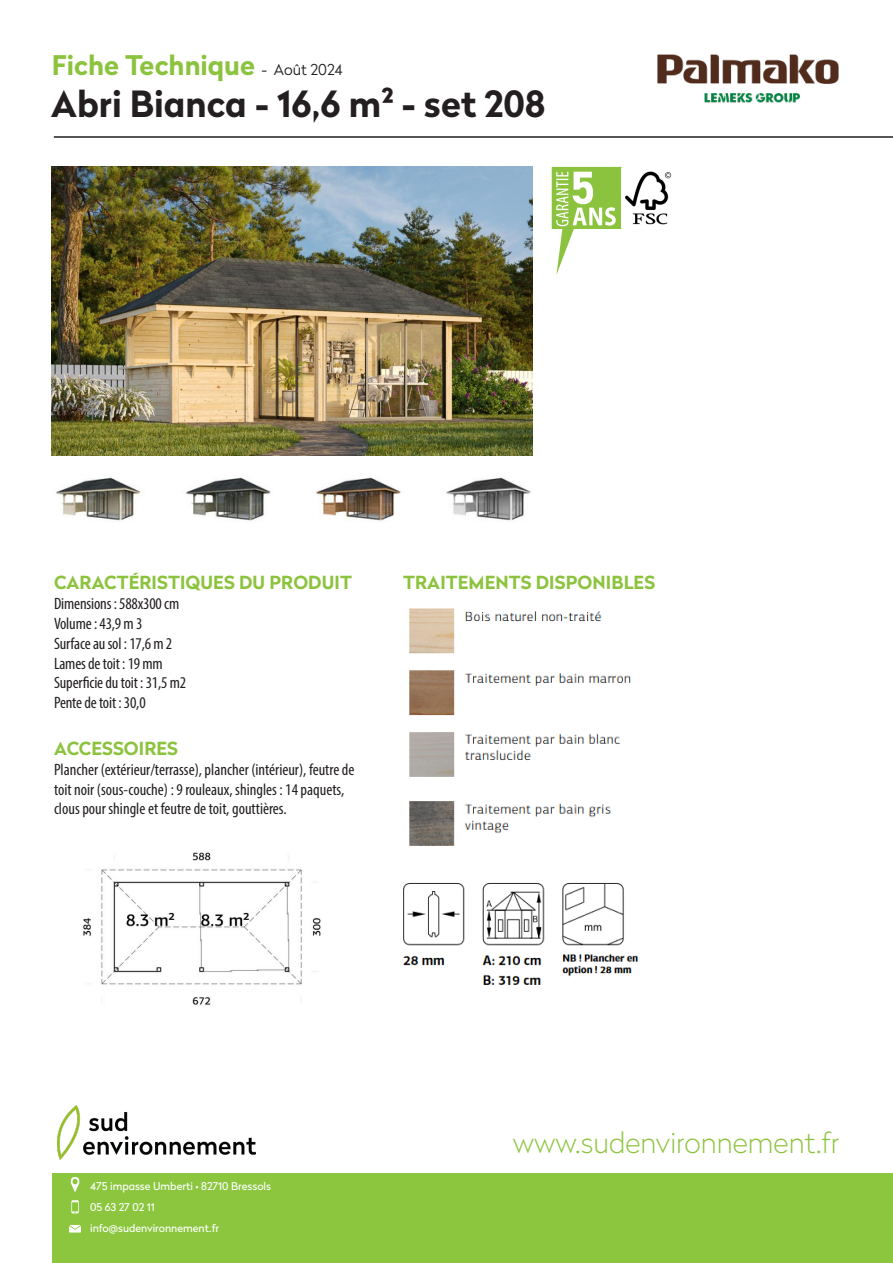
<style>
.page{position:relative;width:893px;height:1263px;background:#fff}
.page>*{position:absolute;margin:0;border:0;box-sizing:border-box;transform-origin:0 0}
.t1{font:700 36px "Radikal";color:#231f20}
.t2{font:100 28.5px "Radikal";color:#8cc33e}
.t3{font:700 27px "Radikal";color:#8cc33e}
.titre{font:700 18px "Radikal";letter-spacing:.005em;color:#8cc33e}
.t4{font:condensed 16.5px/19.8px "Myriad Pro";color:#231f20}
.t5{font:10.65px/20.5px "Radikal";color:#fff}
.s1{font-weight:300;font-size:15px;color:#231f20}
</style>
<div class="page">
<div style="left:53px;top:1172px;width:840px;height:91px;background:#8bc63e"></div>
<img style="left:57px;top:1106px;width:199px;height:53px">
<svg style="left:70px;top:1177px;width:10px;height:15px"></svg>
<svg style="left:69px;top:1225px;width:12px;height:7px"></svg>
<svg style="left:71px;top:1200px;width:8px;height:13px"></svg>
<img style="left:52px;top:167px;width:480px;height:288px">
<hr style="left:54px;top:136px;width:839px;height:2px;background:#231f20">
<img style="left:657px;top:54px;width:182px;height:49px">
<img style="left:409px;top:608px;width:222px;height:238px">
<div style="left:462px;top:626px;width:104px;height:16px;background:#fff"></div>
<div style="left:462px;top:689px;width:95px;height:16px;background:#fff"></div>
<div style="left:462px;top:766px;width:95px;height:16px;background:#fff"></div>
<div style="left:462px;top:836px;width:104px;height:15px;background:#fff"></div>
<img style="left:83px;top:852px;width:238px;height:153px">
<svg style="left:552px;top:167px;width:69px;height:108px"></svg>
<img style="left:56px;top:477px;width:475px;height:44px">
<img style="left:625px;top:171px;width:47px;height:54px">
<img style="left:403px;top:883px;width:235px;height:101px">
<p class="t3" style="left:52px;top:45px;width:292px">Fiche Technique <span class="s1">- Août 2024</span></p>
<p class="t1" style="left:51px;top:78px;width:495px">Abri Bianca - 16,6 m² - set 208</p>
<p class="titre" style="left:54px;top:570px;width:299px">CARACTÉRISTIQUES DU PRODUIT</p>
<p class="titre" style="left:403px;top:570px;width:253px">TRAITEMENTS DISPONIBLES</p>
<p class="t4" style="left:54px;top:594px;width:127px">Dimensions : 588x300 cm</p>
<p class="t4" style="left:54px;top:613px;width:90px">Volume : 43,9 m 3</p>
<p class="t4" style="left:54px;top:633px;width:120px">Surface au sol : 17,6 m 2</p>
<p class="t4" style="left:54px;top:653px;width:110px">Lames de toit : 19 mm</p>
<p class="t4" style="left:54px;top:673px;width:134px">Superficie du toit : 31,5 m2</p>
<p class="t4" style="left:54px;top:693px;width:93px">Pente de toit : 30,0</p>
<p class="titre" style="left:54px;top:735px;width:126px">ACCESSOIRES</p>
<p class="t4" style="left:54px;top:759px;width:302px">Plancher (extérieur/terrasse), plancher (intérieur), feutre de toit noir (sous-couche) : 9 rouleaux, shingles : 14 paquets, clous pour shingle et feutre de toit, gouttières.</p>
<p class="t5" style="left:90px;top:1175px;width:182px">475 impasse Umberti • 82710 Bressols<br>05 63 27 02 11</p>
<p class="t5" style="left:90px;top:1217px;width:130px">info@sudenvironnement.fr</p>
<h2 class="t2" style="left:513px;top:1123px;width:328px">www.sudenvironnement.fr</h2>
</div>
